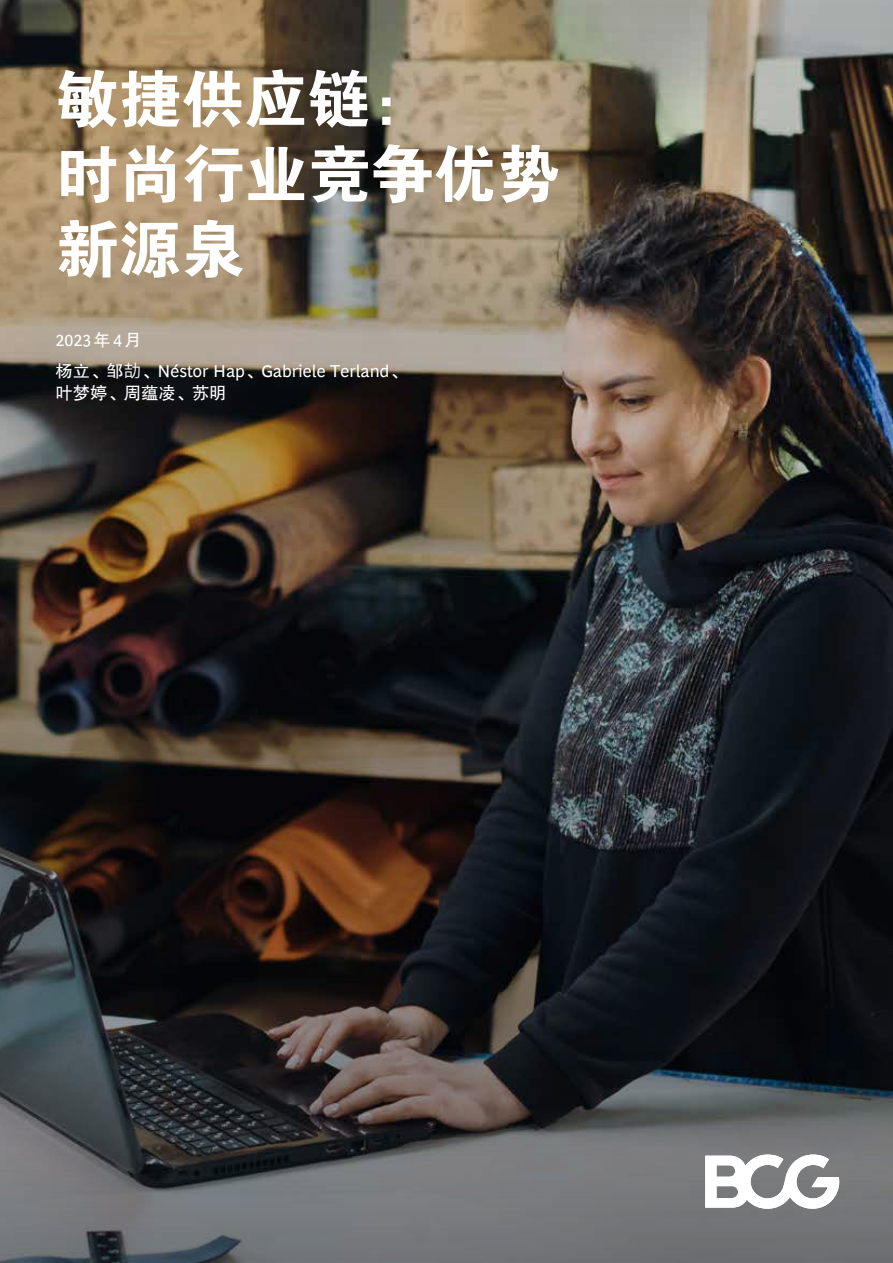
<style>
.page{position:relative;width:893px;height:1263px;background:#fff}
.page>*{position:absolute;margin:0;border:0;box-sizing:border-box;transform-origin:0 0}
.t1{font:63px/75px "FZDHTJW GB1 0";color:#fff}
.t2{font:700 63px "Henderson BCG Sans";color:#fff}
.t3{font:17.25px/31px "Henderson BCG Sans";color:#fff}
.t4{font:17.25px "FZHTJW GB1 0";color:#fff}
.s1{font-family:"FZHTJW GB1 0"}
.s2{font-family:"Source Han Sans CN"}
</style>
<div class="page">
<img style="left:0;top:0;width:893px;height:1263px">
<svg style="left:705px;top:1154px;width:134px;height:55px"></svg>
<h1 class="t1" style="left:56px;top:63px;width:505px">敏捷供应链：<br>时尚行业竞争优势新源泉</h1>
<h1 class="t2" style="left:54px;top:70px;width:325px">Cover Title</h1>
<p class="t3" style="left:54px;top:243px;width:91px">Month Year</p>
<p class="t3" style="left:56px;top:323px;width:354px">2023<span class="s1">年</span>4<span class="s1">月<br>杨立、邹</span><span class="s2">劼</span><span class="s1">、</span>Néstor Hap<span class="s1">、</span>Gabriele Terland<span class="s1">、</span></p>
<p class="t4" style="left:56px;top:383px;width:172px">叶梦婷、周蕴凌、苏明</p>
</div>
